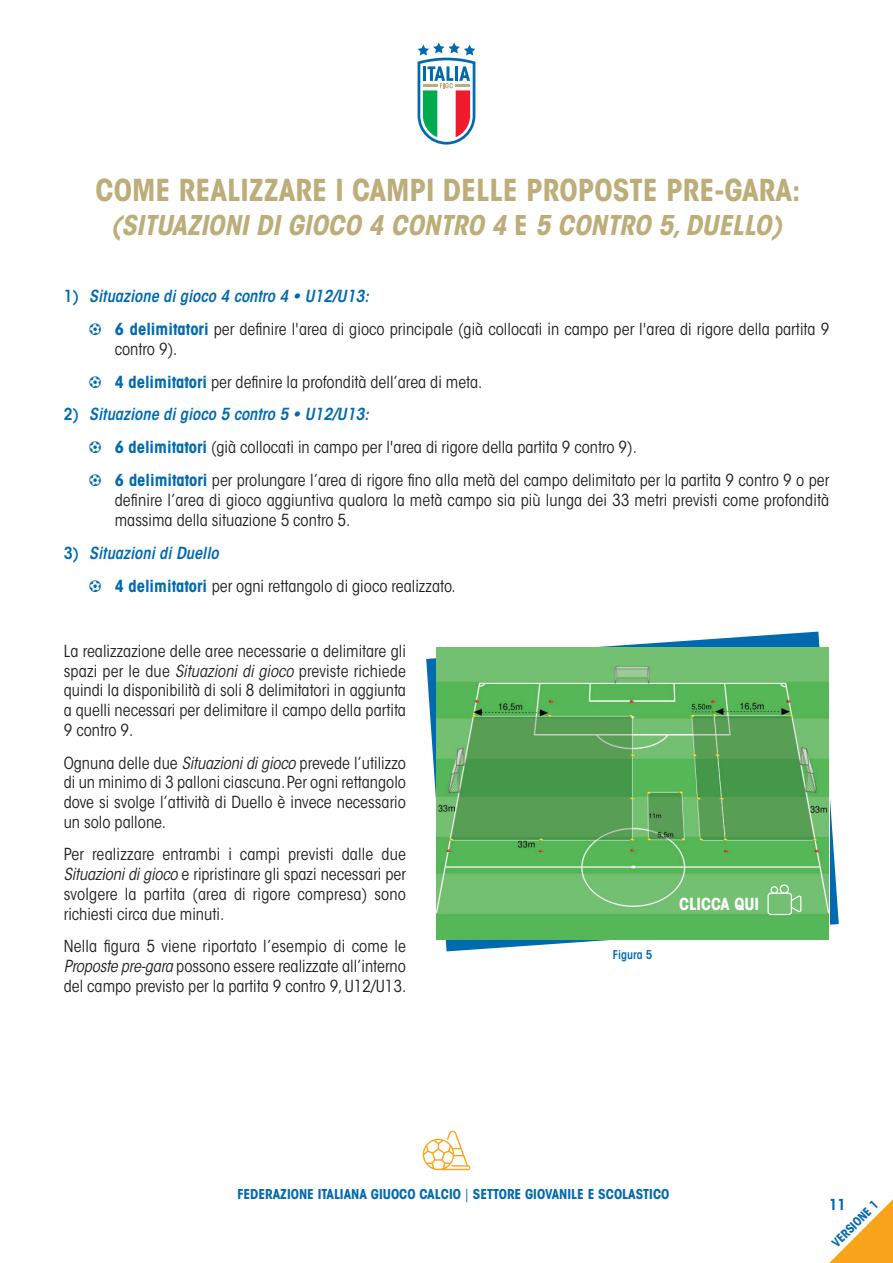
<style>
.page{position:relative;width:893px;height:1263px;background:#fff}
.page>*{position:absolute;margin:0;border:0;box-sizing:border-box;transform-origin:0 0}
.t1{font:700 condensed 30px "ITC Avant Garde Std";color:#bdad78}
.t2{font:italic 700 condensed 27px "ITC Avant Garde Std";color:#bdad78}
.t3{font:condensed 16.5px/19.8px "ITC Avant Garde Std";color:#231f20;text-align:justify}
.t4{font:italic 600 condensed 16.5px "ITC Avant Garde Std";color:#006ab0}
.t5{font:700 condensed 16.5px "ITC Avant Garde Std";color:#fff}
.t6{font:700 condensed 15px "ITC Avant Garde Std";color:#006ab0}
.t7{font:700 condensed 13.5px "ITC Avant Garde Std";color:#006ab0}
.t8{font:700 condensed 12px "ITC Avant Garde Std";color:#006ab0}
.t9{font:600 condensed 12px "ITC Avant Garde Std";color:#006ab0}
.s1{font-style:normal}
.s2{font-weight:700;color:#006ab0}
.s3{font-style:italic}
.s4{font-weight:400}
</style>
<div class="page">
<svg style="left:418px;top:43px;width:57px;height:102px"></svg>
<svg style="left:829px;top:1199px;width:64px;height:64px"></svg>
<svg style="left:423px;top:1131px;width:47px;height:39px"></svg>
<svg style="left:426px;top:632px;width:413px;height:319px"></svg>
<img style="left:437px;top:647px;width:391px;height:292px">
<svg style="left:767px;top:884px;width:34px;height:31px"></svg>
<p class="t1" style="left:95px;top:179px;width:707px">COME REALIZZARE I CAMPI DELLE PROPOSTE PRE-GARA:</p>
<p class="t2" style="left:111px;top:215px;width:672px">(SITUAZIONI DI GIOCO 4 CONTRO 4 <span class="s1">E</span> 5 CONTRO 5, DUELLO)</p>
<p class="t4" style="left:64px;top:290px;width:307px"><span class="s1">1)</span> Situazione di gioco 4 contro 4 • U12/U13:</p>
<p class="t3" style="left:115px;top:321px;width:716px"><span class="s2">6 delimitatori</span> per definire l'area di gioco principale (già collocati in campo per l'area di rigore della partita 9 contro 9).</p>
<p class="t3" style="left:115px;top:373px;width:369px"><span class="s2">4 delimitatori</span> per definire la profondità dell’area di meta.</p>
<p class="t4" style="left:64px;top:408px;width:307px"><span class="s1">2)</span> Situazione di gioco 5 contro 5 • U12/U13:</p>
<p class="t3" style="left:115px;top:439px;width:524px"><span class="s2">6 delimitatori</span> (già collocati in campo per l'area di rigore della partita 9 contro 9).</p>
<p class="t3" style="left:115px;top:472px;width:716px"><span class="s2">6 delimitatori</span> per prolungare l’area di rigore fino alla metà del campo delimitato per la partita 9 contro 9 o per definire l’area di gioco aggiuntiva qualora la metà campo sia più lunga dei 33 metri previsti come profondità massima della situazione 5 contro 5.</p>
<p class="t4" style="left:64px;top:546px;width:157px"><span class="s1">3)</span> Situazioni di Duello</p>
<p class="t3" style="left:115px;top:577px;width:342px"><span class="s2">4 delimitatori</span> per ogni rettangolo di gioco realizzato.</p>
<p class="t3" style="left:64px;top:642px;width:344px">La realizzazione delle aree necessarie a delimitare gli spazi per le due <span class="s3">Situazioni di gioco</span> previste richiede quindi la disponibilità di soli 8 delimitatori in aggiunta a quelli necessari per delimitare il campo della partita 9 contro 9.</p>
<p class="t3" style="left:64px;top:754px;width:344px">Ognuna delle due <span class="s3">Situazioni di gioco</span> prevede l’utilizzo di un minimo di 3 palloni ciascuna. Per ogni rettangolo dove si svolge l’attività di Duello è invece necessario un solo pallone.</p>
<p class="t3" style="left:64px;top:846px;width:344px">Per realizzare entrambi i campi previsti dalle due <span class="s3">Situazioni di gioco</span> e ripristinare gli spazi necessari per svolgere la partita (area di rigore compresa) sono richiesti circa due minuti.</p>
<p class="t3" style="left:64px;top:938px;width:344px">Nella figura 5 viene riportato l’esempio di come le <span class="s3">Proposte pre-gara</span> possono essere realizzate all’interno del campo previsto per la partita 9 contro 9, U12/U13.</p>
<p class="t9" style="left:613px;top:950px;width:41px">Figura 5</p>
<p class="t5" style="left:679px;top:897px;width:82px">CLICCA QUI</p>
<p class="t7" style="left:237px;top:1189px;width:434px">FEDERAZIONE ITALIANA GIUOCO CALCIO <span class="s4">|</span> SETTORE GIOVANILE E SCOLASTICO</p>
<p class="t6" style="left:829px;top:1199px;width:18px">11</p>
<p class="t8" style="left:831px;top:1242px;width:62px;rotate:-45deg">VERSIONE 1</p>
</div>
